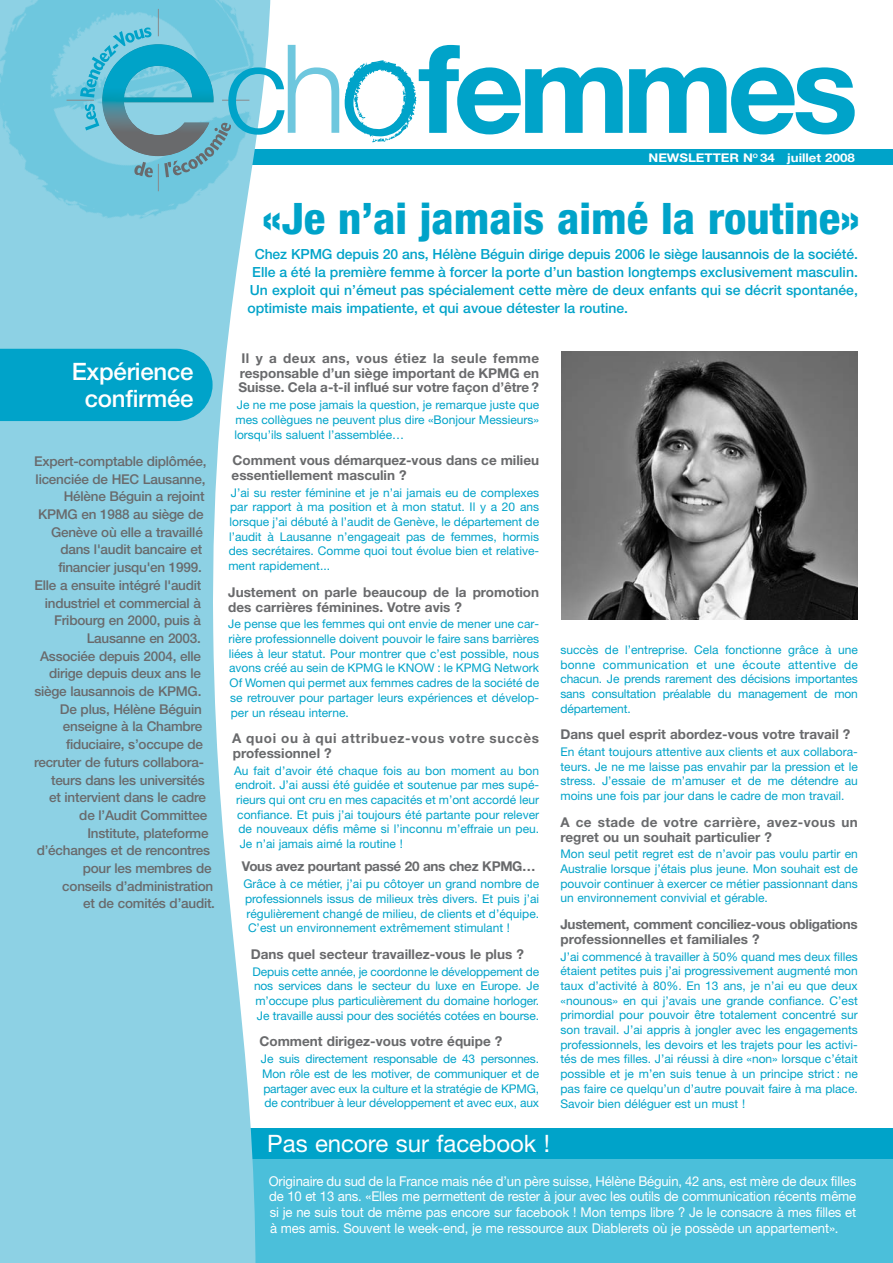
<style>
.page{position:relative;width:893px;height:1263px;background:#fff}
.page>*{position:absolute;margin:0;border:0;box-sizing:border-box;transform-origin:0 0}
.t1{font:800 condensed 43.5px "Helvetica Neue";color:#00a3c9}
.t2{font:24px "Helvetica Neue";color:#fff}
.t3{font:500 24px/27px "Helvetica Neue";letter-spacing:-.01em;color:#fff;text-align:center}
.t4{font:500 13.95px "Helvetica Neue";color:#00a3c9}
.t5{font:500 13.5px "Helvetica Neue";letter-spacing:-.015em;color:#696a6c}
.t6{font:700 13.5px/14.7px "Helvetica Neue";color:#696a6c}
.t7{font:13.5px/15.8px "Helvetica Neue";letter-spacing:-.01em;color:#fff;text-align:justify}
.t8{font:700 13.5px/14.7px "Helvetica Neue";letter-spacing:-.02em;color:#696a6c}
.t9{font:700 13.5px/14.7px "Helvetica Neue";letter-spacing:.055em;color:#696a6c}
.t10{font:12px/14.7px "Helvetica Neue";color:#00a3c9;text-align:justify}
.t11{font:700 12px "Helvetica Neue";color:#fff;scale:1.11 1}
</style>
<div class="page">
<div style="left:0;top:1149px;width:893px;height:114px;background:#4bbfda"></div>
<div style="left:217px;top:1129px;width:676px;height:30px;background:#00a3c9"></div>
<div style="left:157px;top:150px;width:736px;height:15px;background:#00a3c9"></div>
<svg style="left:0;top:237px;width:271px;height:1026px;fill:#8dd1e4"></svg>
<img style="left:0;top:1px;width:271px;height:236px">
<svg style="left:629px;top:67px;width:226px;height:67px"></svg>
<svg style="left:345px;top:45px;width:278px;height:98px"></svg>
<svg style="left:67px;top:9px;width:272px;height:182px"></svg>
<div style="left:0;top:349px;width:213px;height:72px;background:#00a3c9"></div>
<img style="left:561px;top:352px;width:297px;height:267px">
<p class="t11" style="left:648px;top:153px;width:187px">NEWSLETTER N<sup>O</sup> 34 juillet 2008</p>
<h1 class="t1" style="left:262px;top:203px;width:600px">«Je n’ai jamais aimé la routine»</h1>
<p class="t4" style="left:255px;top:249px;width:604px">Chez KPMG depuis 20 ans, Hélène Béguin dirige depuis 2006 le siège lausannois de la société.</p>
<p class="t4" style="left:252px;top:267px;width:607px">Elle a été la première femme à forcer la porte d’un bastion longtemps exclusivement masculin.</p>
<p class="t4" style="left:250px;top:285px;width:610px">Un exploit qui n’émeut pas spécialement cette mère de deux enfants qui se décrit spontanée,</p>
<p class="t4" style="left:247px;top:303px;width:382px">optimiste mais impatiente, et qui avoue détester la routine.</p>
<h2 class="t3" style="left:72px;top:360px;width:123px">Expérience confirmée</h2>
<p class="t5" style="left:34px;top:456px;width:174px">Expert-comptable diplômée,</p>
<p class="t5" style="left:36px;top:474px;width:171px">licenciée de HEC Lausanne,</p>
<p class="t5" style="left:64px;top:492px;width:142px">Hélène Béguin a rejoint</p>
<p class="t5" style="left:38px;top:509px;width:167px">KPMG en 1988 au siège de</p>
<p class="t5" style="left:51px;top:527px;width:153px">Genève où elle a travaillé</p>
<p class="t5" style="left:60px;top:545px;width:143px">dans l'audit bancaire et</p>
<p class="t5" style="left:58px;top:562px;width:145px">financier jusqu'en 1999.</p>
<p class="t5" style="left:35px;top:580px;width:168px">Elle a ensuite intégré l'audit</p>
<p class="t5" style="left:45px;top:598px;width:158px">industriel et commercial à</p>
<p class="t5" style="left:54px;top:615px;width:148px">Fribourg en 2000, puis à</p>
<p class="t5" style="left:87px;top:633px;width:116px">Lausanne en 2003.</p>
<p class="t5" style="left:40px;top:651px;width:162px">Associée depuis 2004, elle</p>
<p class="t5" style="left:49px;top:669px;width:153px">dirige depuis deux ans le</p>
<p class="t5" style="left:34px;top:686px;width:169px">siège lausannois de KPMG.</p>
<p class="t5" style="left:60px;top:704px;width:143px">De plus, Hélène Béguin</p>
<p class="t5" style="left:63px;top:722px;width:141px">enseigne à la Chambre</p>
<p class="t5" style="left:66px;top:739px;width:139px">fiduciaire, s’occupe de</p>
<p class="t5" style="left:34px;top:757px;width:171px">recruter de futurs collabora-</p>
<p class="t5" style="left:51px;top:775px;width:155px">teurs dans les universités</p>
<p class="t5" style="left:49px;top:792px;width:158px">et intervient dans le cadre</p>
<p class="t5" style="left:79px;top:810px;width:129px">de l’Audit Committee</p>
<p class="t5" style="left:87px;top:828px;width:123px">Institute, plateforme</p>
<p class="t5" style="left:37px;top:846px;width:175px">d’échanges et de rencontres</p>
<p class="t5" style="left:83px;top:863px;width:130px">pour les membres de</p>
<p class="t5" style="left:62px;top:881px;width:152px">conseils d’administration</p>
<p class="t5" style="left:83px;top:899px;width:133px">et de comités d’audit.</p>
<p class="t6" style="left:238px;top:352px;width:302px;text-align:justify">Il y a deux ans, vous étiez la seule femme responsable d’un siège important de KPMG en Suisse. Cela a-t-il influé sur votre façon d’être ?</p>
<p class="t10" style="left:234px;top:399px;width:306px">Je ne me pose jamais la question, je remarque juste que mes collègues ne peuvent plus dire «Bonjour Messieurs» lorsqu’ils saluent l’assemblée…</p>
<p class="t6" style="left:232px;top:454px;width:309px">Comment vous démarquez-vous dans ce milieu essentiellement masculin ?</p>
<p class="t10" style="left:228px;top:486px;width:312px">J’ai su rester féminine et je n’ai jamais eu de complexes par rapport à ma position et à mon statut. Il y a 20 ans lorsque j’ai débuté à l’audit de Genève, le département de l’audit à Lausanne n’engageait pas de femmes, hormis des secrétaires. Comme quoi tout évolue bien et relative&shy;ment rapidement...</p>
<p class="t6" style="left:228px;top:586px;width:312px">Justement on parle beaucoup de la promotion des carrières féminines. Votre avis ?</p>
<p class="t10" style="left:228px;top:618px;width:312px">Je pense que les femmes qui ont envie de mener une car&shy;rière professionnelle doivent pouvoir le faire sans barrières liées à leur statut. Pour montrer que c’est possible, nous avons créé au sein de KPMG le KNOW : le KPMG Network Of Women qui permet aux femmes cadres de la société de se retrouver pour partager leurs expériences et dévelop&shy;per un réseau interne.</p>
<p class="t9" style="left:232px;top:732px;width:308px">A quoi ou à qui attribuez-vous votre succès professionnel ?</p>
<p class="t10" style="left:234px;top:764px;width:307px">Au fait d’avoir été chaque fois au bon moment au bon</p>
<p class="t10" style="left:235px;top:779px;width:306px">endroit. J’ai aussi été guidée et soutenue par mes supé-</p>
<p class="t10" style="left:236px;top:794px;width:305px">rieurs qui ont cru en mes capacités et m’ont accordé leur</p>
<p class="t10" style="left:237px;top:808px;width:303px">confiance. Et puis j’ai toujours été partante pour relever</p>
<p class="t10" style="left:238px;top:823px;width:302px">de nouveaux défis même si l’inconnu m’effraie un peu.</p>
<p class="t10" style="left:240px;top:838px;width:165px">Je n’ai jamais aimé la routine !</p>
<p class="t8" style="left:242px;top:860px;width:295px">Vous avez pourtant passé 20 ans chez KPMG…</p>
<p class="t10" style="left:243px;top:878px;width:297px">Grâce à ce métier, j’ai pu côtoyer un grand nombre de professionnels issus de milieux très divers. Et puis j’ai régulièrement changé de milieu, de clients et d’équipe.<br>C’est un environnement extrêmement stimulant !</p>
<p class="t6" style="left:251px;top:948px;width:275px">Dans quel secteur travaillez-vous le plus ?</p>
<p class="t10" style="left:252px;top:965px;width:288px">Depuis cette année, je coordonne le développement de nos services dans le secteur du luxe en Europe. Je m’occupe plus particulièrement du domaine horloger.<br>Je travaille aussi pour des sociétés cotées en bourse.</p>
<p class="t6" style="left:259px;top:1035px;width:244px">Comment dirigez-vous votre équipe ?</p>
<p class="t10" style="left:261px;top:1053px;width:280px">Je suis directement responsable de 43 personnes.<br>Mon rôle est de les motiver, de communiquer et de partager avec eux la culture et la stratégie de KPMG, de contribuer à leur développement et avec eux, aux</p>
<h2 class="t2" style="left:267px;top:1135px;width:284px">Pas encore sur facebook !</h2>
<p class="t10" style="left:560px;top:643px;width:299px">succès de l’entreprise. Cela fonctionne grâce à une bonne communication et une écoute attentive de chacun. Je prends rarement des décisions importantes sans consultation préalable du management de mon département.</p>
<p class="t6" style="left:560px;top:728px;width:291px">Dans quel esprit abordez-vous votre travail ?</p>
<p class="t10" style="left:560px;top:746px;width:299px">En étant toujours attentive aux clients et aux collabora&shy;teurs. Je ne me laisse pas envahir par la pression et le stress. J’essaie de m’amuser et de me détendre au moins une fois par jour dans le cadre de mon travail.</p>
<p class="t6" style="left:560px;top:816px;width:299px">A ce stade de votre carrière, avez-vous un regret ou un souhait particulier ?</p>
<p class="t10" style="left:560px;top:848px;width:299px">Mon seul petit regret est de n’avoir pas voulu partir en Australie lorsque j’étais plus jeune. Mon souhait est de pouvoir continuer à exercer ce métier passionnant dans un environnement convivial et gérable.</p>
<p class="t8" style="left:560px;top:918px;width:299px">Justement, comment conciliez-vous obligations professionnelles et familiales ?</p>
<p class="t10" style="left:560px;top:950px;width:299px">J’ai commencé à travailler à 50% quand mes deux filles étaient petites puis j’ai progressivement augmenté mon taux d’activité à 80%. En 13 ans, je n’ai eu que deux «nounous» en qui j’avais une grande confiance. C’est primordial pour pouvoir être totalement concentré sur son travail. J’ai appris à jongler avec les engagements professionnels, les devoirs et les trajets pour les activi&shy;tés de mes filles. J’ai réussi à dire «non» lorsque c’était possible et je m’en suis tenue à un principe strict : ne pas faire ce quelqu’un d’autre pouvait faire à ma place.<br>Savoir bien déléguer est un must !</p>
<p class="t7" style="left:269px;top:1174px;width:589px">Originaire du sud de la France mais née d’un père suisse, Hélène Béguin, 42 ans, est mère de deux filles de 10 et 13 ans. «Elles me permettent de rester à jour avec les outils de communication récents même si je ne suis tout de même pas encore sur facebook ! Mon temps libre ? Je le consacre à mes filles et à mes amis. Souvent le week-end, je me ressource aux Diablerets où je possède un appartement».</p>
</div>
